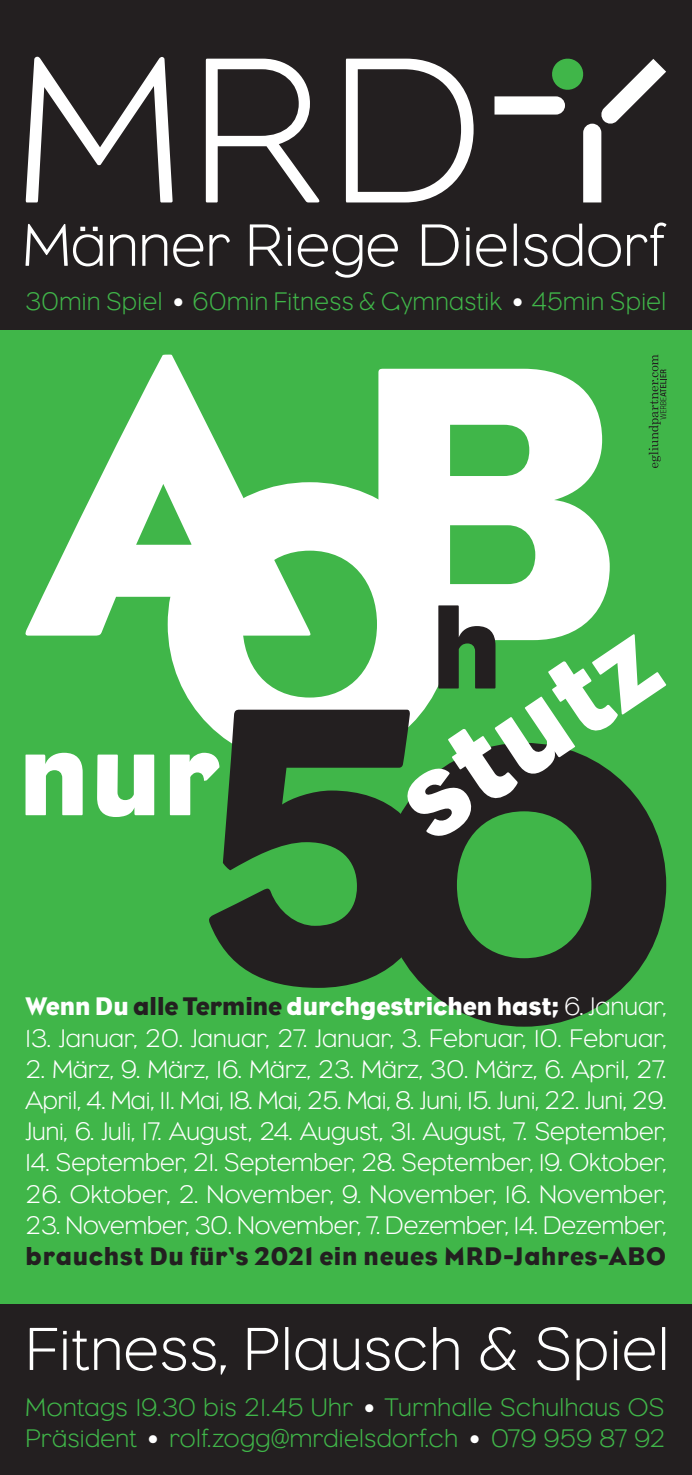
<style>
.page{position:relative;width:692px;height:1475px;background:#fff}
.page>*{position:absolute;margin:0;border:0;box-sizing:border-box;transform-origin:0 0}
.t1{font:300 62px "Eagle";letter-spacing:.015em;color:#fff}
.t2{font:300 26px/31.2px "Eagle";color:#fff;text-align:justify}
.t3{font:300 26px/31.2px "Eagle";letter-spacing:.02em;color:#40b649}
.t4{font:26px "Eagle";color:#fff}
.t5{font:26px "Eagle";letter-spacing:.025em;color:#231f20}
.s1{font-family:"Avant Garde";font-weight:200;color:#fff}
.s2{color:#231f20}
.s3{font-weight:300}
</style>
<div class="page">
<div style="left:0;top:329px;width:692px;height:975px;background:#40b649"></div>
<div style="left:0;top:1304px;width:692px;height:170px;background:#231f20"></div>
<div style="left:0;top:0;width:692px;height:329px;background:#231f20"></div>
<svg style="left:168px;top:482px;width:235px;height:242px;fill:#fff"></svg>
<svg style="left:425px;top:837px;width:241px;height:189px;fill:#231f20"></svg>
<svg style="left:378px;top:369px;width:231px;height:271px;fill:#fff"></svg>
<svg style="left:494px;top:58px;width:172px;height:144px"></svg>
<svg style="left:26px;top:57px;width:146px;height:145px"></svg>
<svg style="left:206px;top:58px;width:113px;height:144px"></svg>
<svg style="left:346px;top:59px;width:127px;height:143px"></svg>
<svg style="left:26px;top:224px;width:77px;height:42px"></svg>
<svg style="left:110px;top:234px;width:25px;height:32px"></svg>
<svg style="left:142px;top:234px;width:25px;height:32px"></svg>
<svg style="left:173px;top:234px;width:30px;height:33px"></svg>
<svg style="left:209px;top:234px;width:21px;height:32px"></svg>
<svg style="left:250px;top:224px;width:32px;height:42px"></svg>
<svg style="left:288px;top:227px;width:3px;height:4px"></svg>
<hr style="left:288px;top:235px;width:3px;height:31px;background:#fff">
<svg style="left:298px;top:234px;width:64px;height:43px"></svg>
<svg style="left:368px;top:234px;width:30px;height:33px"></svg>
<svg style="left:422px;top:224px;width:36px;height:42px"></svg>
<svg style="left:466px;top:227px;width:3px;height:4px"></svg>
<hr style="left:466px;top:235px;width:3px;height:31px;background:#fff">
<svg style="left:476px;top:234px;width:30px;height:33px"></svg>
<svg style="left:513px;top:223px;width:4px;height:43px"></svg>
<svg style="left:524px;top:223px;width:58px;height:44px"></svg>
<svg style="left:588px;top:234px;width:33px;height:33px"></svg>
<svg style="left:627px;top:222px;width:39px;height:44px"></svg>
<svg style="left:403px;top:633px;width:263px;height:204px"></svg>
<svg style="left:25px;top:354px;width:286px;height:281px;fill:#fff"></svg>
<svg style="left:208px;top:709px;width:221px;height:278px;fill:#231f20"></svg>
<svg style="left:26px;top:752px;width:193px;height:64px"></svg>
<svg style="left:438px;top:605px;width:57px;height:83px;background:#516050"></svg>
<svg style="left:648px;top:354px;width:18px;height:114px"></svg>
<p class="t3" style="left:26px;top:285px;width:642px">30min Spiel <span class="s1">•</span> 60min Fitness &amp; Gymnastik <span class="s1">•</span> 45min Spiel</p>
<p class="t4" style="left:26px;top:991px;width:642px">Wenn Du <span class="s2">alle Termine</span> durchgestrichen hast; <span class="s3">6. Januar,</span></p>
<p class="t2" style="left:26px;top:1022px;width:642px">13. Januar, 20. Januar, 27. Januar, 3. Februar, 10. Februar,</p>
<p class="t2" style="left:26px;top:1053px;width:642px">2. März, 9. März, 16. März, 23. März, 30. März, 6. April, 27.<br>April, 4. Mai, 11. Mai, 18. Mai, 25. Mai, 8. Juni, 15. Juni, 22. Juni, 29.<br>Juni, 6. Juli, 17. August, 24. August, 31. August, 7. September,</p>
<p class="t2" style="left:26px;top:1146px;width:642px">14. September, 21. September, 28. September, 19. Oktober,</p>
<p class="t2" style="left:26px;top:1178px;width:642px">26. Oktober, 2. November, 9. November, 16. November,</p>
<p class="t2" style="left:26px;top:1209px;width:642px">23. November, 30. November, 7. Dezember, 14. Dezember,</p>
<p class="t5" style="left:26px;top:1241px;width:642px">brauchst Du für‘s 2021 ein neues MRD-Jahres-ABO</p>
<h1 class="t1" style="left:26px;top:1313px;width:645px">Fitness, Plausch &amp; Spiel</h1>
<p class="t3" style="left:26px;top:1390px;width:641px">Montags 19.30 bis 21.45 Uhr <span class="s1">•</span> Turnhalle Schulhaus OS<br>Präsident <span class="s1">•</span> rolf.zogg@mrdielsdorf.ch <span class="s1">•</span> 079 959 87 92</p>
</div>
